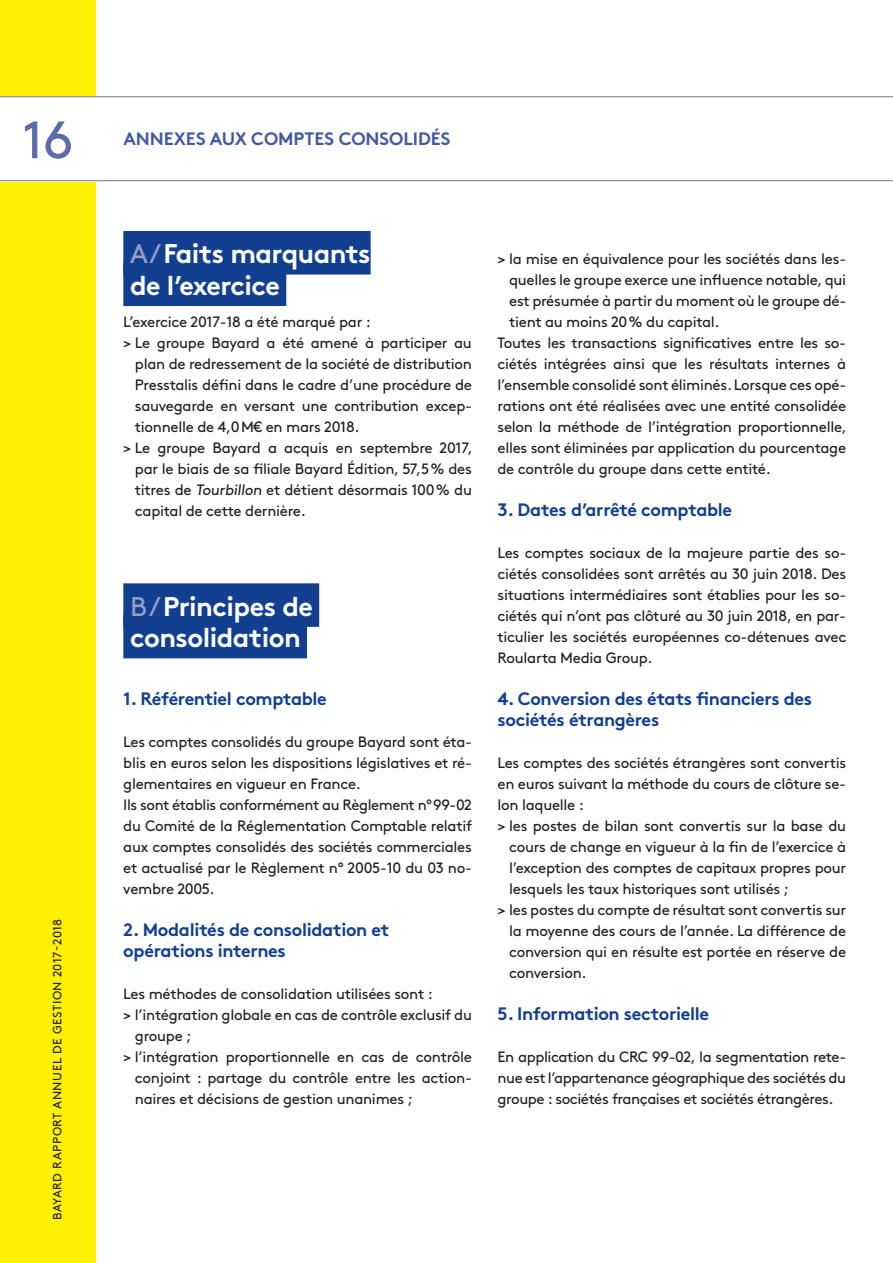
<style>
.page{position:relative;width:893px;height:1263px;background:#fff}
.page>*{position:absolute;margin:0;border:0;box-sizing:border-box;transform-origin:0 0}
.t1{font:52.5px "Brown";color:#5d6aab}
.t2{font:700 27px/31.5px "Brown";letter-spacing:-.02em;color:#fff}
.t3{font:700 18px/21px "Brown";letter-spacing:-.02em;color:#123f90}
.t4{font:700 18px "Brown";letter-spacing:-.005em;color:#4259a1}
.t5{font:15px/21px "Brown";letter-spacing:-.02em;color:#231f20;text-align:justify}
.t6{font:12px "Brown";letter-spacing:.045em;color:#231f20}
.s1{font-weight:400;color:#989eca}
</style>
<div class="page">
<div style="left:0;top:0;width:96px;height:1263px;background:#fff101"></div>
<div style="left:0;top:96px;width:96px;height:85px;background:#fff"></div>
<hr style="left:0;top:180px;width:893px;height:1px;background:#76787b">
<hr style="left:0;top:96px;width:893px;height:1px;background:#76787b">
<div style="left:123px;top:231px;width:248px;height:44px;background:#123f90"></div>
<div style="left:123px;top:263px;width:163px;height:43px;background:#123f90"></div>
<div style="left:123px;top:583px;width:196px;height:44px;background:#123f90"></div>
<div style="left:123px;top:615px;width:184px;height:43px;background:#123f90"></div>
<h1 class="t1" style="left:22px;top:100px;width:52px">16</h1>
<p class="t4" style="left:123px;top:124px;width:329px">ANNEXES AUX COMPTES CONSOLIDÉS</p>
<p class="t6" style="left:48px;top:1220px;width:303px;rotate:-90deg">BAYARD RAPPORT ANNUEL DE GESTION 2017-2018</p>
<h2 class="t2" style="left:130px;top:235px;width:242px"><span class="s1">A /</span> Faits marquants de l’exercice</h2>
<p class="t5" style="left:123px;top:310px;width:249px">L’exercice 2017-18 a été marqué par :</p>
<p class="t5" style="left:123px;top:331px;width:350px">&gt; Le groupe Bayard a été amené à participer au</p>
<p class="t5" style="left:135px;top:352px;width:339px">plan de redressement de la société de distribution</p>
<p class="t5" style="left:135px;top:373px;width:339px">Presstalis défini dans le cadre d’une procédure de</p>
<p class="t5" style="left:135px;top:394px;width:339px">sauvegarde en versant une contribution excep-</p>
<p class="t5" style="left:135px;top:415px;width:226px">tionnelle de 4,0M€ en mars 2018.</p>
<p class="t5" style="left:123px;top:436px;width:351px">&gt; Le groupe Bayard a acquis en septembre 2017,</p>
<p class="t5" style="left:135px;top:457px;width:339px">par le biais de sa filiale Bayard Édition, 57,5% des</p>
<p class="t5" style="left:135px;top:478px;width:339px">titres de Tourbillon et détient désormais 100% du</p>
<p class="t5" style="left:135px;top:499px;width:172px">capital de cette dernière.</p>
<h2 class="t2" style="left:130px;top:587px;width:184px"><span class="s1">B /</span> Principes de consolidation</h2>
<p class="t3" style="left:123px;top:686px;width:205px">1. Référentiel comptable</p>
<p class="t5" style="left:123px;top:730px;width:350px;text-align:left">Les comptes consolidés du groupe Bayard sont éta&shy;blis en euros selon les dispositions législatives et ré&shy;glementaires en vigueur en France.<br>Ils sont établis conformément au Règlement n°99-02 du Comité de la Réglementation Comptable relatif aux comptes consolidés des sociétés commerciales et actualisé par le Règlement n° 2005-10 du 03 no&shy;vembre 2005.</p>
<p class="t3" style="left:123px;top:917px;width:268px">2. Modalités de consolidation et opérations internes</p>
<p class="t5" style="left:123px;top:982px;width:311px">Les méthodes de consolidation utilisées sont :</p>
<p class="t5" style="left:123px;top:1003px;width:350px">&gt; l’intégration globale en cas de contrôle exclusif du</p>
<p class="t5" style="left:135px;top:1024px;width:58px">groupe ;</p>
<p class="t5" style="left:123px;top:1045px;width:350px">&gt; l’intégration proportionnelle en cas de contrôle</p>
<p class="t5" style="left:135px;top:1066px;width:339px">conjoint : partage du contrôle entre les action-</p>
<p class="t5" style="left:135px;top:1087px;width:279px">naires et décisions de gestion unanimes ;</p>
<p class="t5" style="left:497px;top:247px;width:350px">&gt; la mise en équivalence pour les sociétés dans les-</p>
<p class="t5" style="left:509px;top:268px;width:339px">quelles le groupe exerce une influence notable, qui</p>
<p class="t5" style="left:509px;top:289px;width:339px">est présumée à partir du moment où le groupe dé-</p>
<p class="t5" style="left:509px;top:310px;width:212px">tient au moins 20% du capital.</p>
<p class="t5" style="left:497px;top:331px;width:350px">Toutes les transactions significatives entre les so-</p>
<p class="t5" style="left:497px;top:352px;width:350px">ciétés intégrées ainsi que les résultats internes à</p>
<p class="t5" style="left:497px;top:373px;width:350px">l’ensemble consolidé sont éliminés. Lorsque ces opé-</p>
<p class="t5" style="left:497px;top:394px;width:350px">rations ont été réalisées avec une entité consolidée</p>
<p class="t5" style="left:497px;top:415px;width:351px">selon la méthode de l’intégration proportionnelle,</p>
<p class="t5" style="left:497px;top:436px;width:350px">elles sont éliminées par application du pourcentage</p>
<p class="t5" style="left:497px;top:457px;width:275px">de contrôle du groupe dans cette entité.</p>
<p class="t3" style="left:497px;top:497px;width:236px">3. Dates d’arrêté comptable</p>
<p class="t5" style="left:497px;top:541px;width:350px">Les comptes sociaux de la majeure partie des so&shy;ciétés consolidées sont arrêtés au 30 juin 2018. Des situations intermédiaires sont établies pour les so&shy;ciétés qui n’ont pas clôturé au 30 juin 2018, en par&shy;ticulier les sociétés européennes co-détenues avec Roularta Media Group.</p>
<p class="t3" style="left:497px;top:686px;width:316px">4. Conversion des états financiers des sociétés étrangères</p>
<p class="t5" style="left:497px;top:751px;width:350px">Les comptes des sociétés étrangères sont convertis</p>
<p class="t5" style="left:497px;top:772px;width:350px">en euros suivant la méthode du cours de clôture se-</p>
<p class="t5" style="left:497px;top:793px;width:88px">lon laquelle :</p>
<p class="t5" style="left:497px;top:814px;width:350px">&gt; les postes de bilan sont convertis sur la base du</p>
<p class="t5" style="left:509px;top:835px;width:339px">cours de change en vigueur à la fin de l’exercice à</p>
<p class="t5" style="left:509px;top:856px;width:339px">l’exception des comptes de capitaux propres pour</p>
<p class="t5" style="left:509px;top:877px;width:281px">lesquels les taux historiques sont utilisés ;</p>
<p class="t5" style="left:497px;top:898px;width:350px">&gt; les postes du compte de résultat sont convertis sur</p>
<p class="t5" style="left:509px;top:919px;width:339px">la moyenne des cours de l’année. La différence de</p>
<p class="t5" style="left:509px;top:940px;width:339px">conversion qui en résulte est portée en réserve de</p>
<p class="t5" style="left:509px;top:961px;width:79px">conversion.</p>
<p class="t3" style="left:497px;top:1001px;width:213px">5. Information sectorielle</p>
<p class="t5" style="left:497px;top:1045px;width:350px">En application du CRC 99-02, la segmentation rete&shy;nue est l’appartenance géographique des sociétés du groupe : sociétés françaises et sociétés étrangères.</p>
</div>
